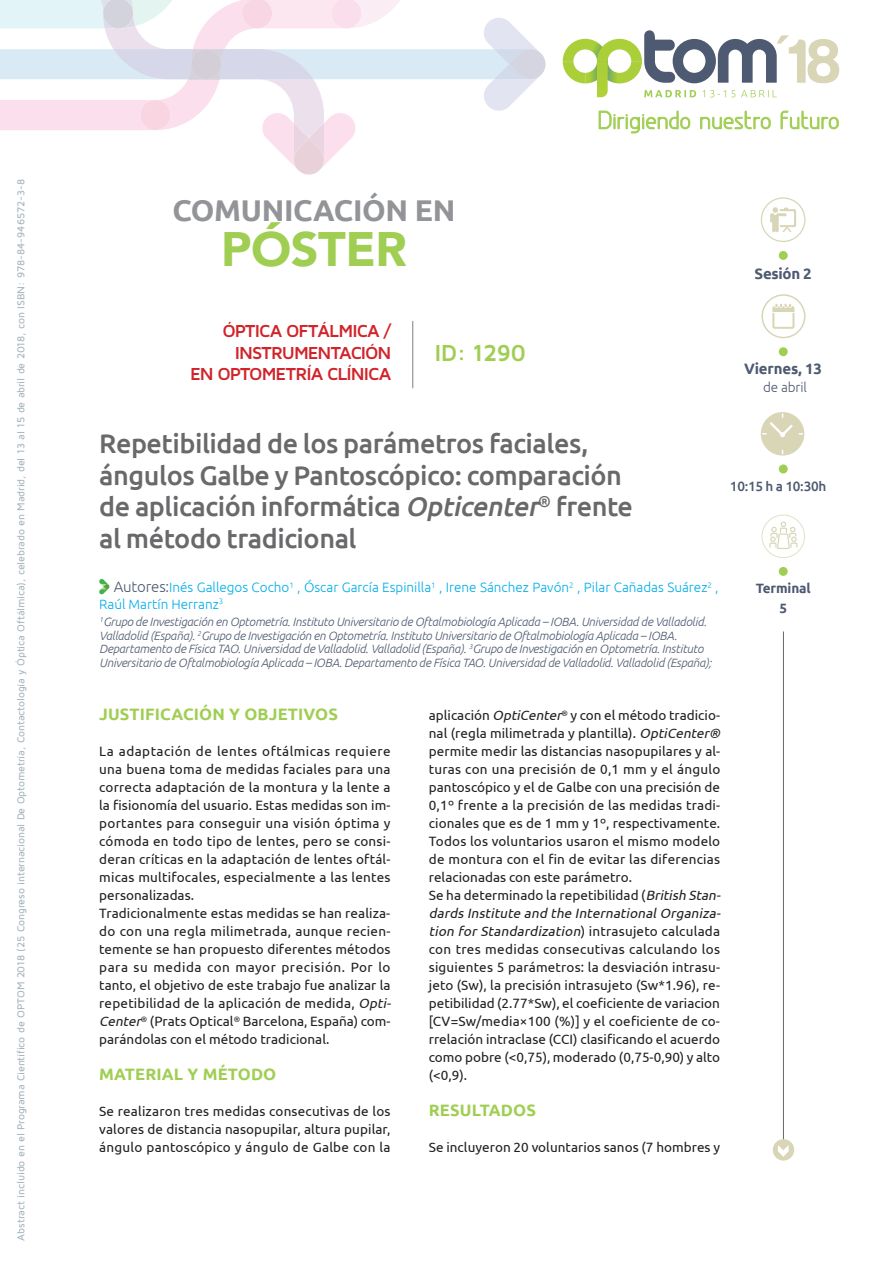
<style>
.page{position:relative;width:893px;height:1263px;background:#fff}
.page>*{position:absolute;margin:0;border:0;box-sizing:border-box;transform-origin:0 0}
.t1{font:900 48.3px "Avenir";letter-spacing:-.01em;color:#a0ce53}
.t2{font:700 30px "Ubuntu";letter-spacing:-.01em;color:#929497}
.t3{font:500 27px/31.5px "Ubuntu";letter-spacing:-.015em;color:#69696c}
.t4{font:700 24px "Maven Pro";letter-spacing:-.03em;color:#a0ce53}
.t5{font:23.4px "Greyscale Basic";color:#a0ce53}
.t6{font:700 18px/21.6px "Maven Pro";letter-spacing:-.05em;color:#d1232a;text-align:right}
.t7{font:700 16.5px "Ubuntu";letter-spacing:.01em;color:#a0ce53}
.t8{font:700 15px "Ubuntu";color:#4e5a71}
.t9{font:13.5px/18px "Ubuntu";letter-spacing:.01em;color:#231f20}
.t10{font:300 13.5px/16.5px "Ubuntu";color:#00aee8}
.t11{font:500 13.5px "Ubuntu";letter-spacing:-.015em;color:#4e5a71}
.t12{font:700 13.5px/19.5px "Ubuntu";color:#4e5a71;text-align:center}
.t13{font:300 13.5px "Ubuntu";letter-spacing:-.01em;color:#4e5a71}
.t14{font:italic 300 12px/13.5px "Ubuntu";letter-spacing:-.015em;color:#4e5a71}
.t15{font:500 10.5px "Maven Pro";letter-spacing:-.015em;color:#a5b4be}
.s1{font-style:italic}
.s2{font-size:15px;color:#4e5a71}
</style>
<div class="page">
<svg style="left:563px;top:30px;width:276px;height:67px"></svg>
<svg style="left:599px;top:111px;width:91px;height:22px"></svg>
<svg style="left:700px;top:111px;width:71px;height:18px"></svg>
<svg style="left:781px;top:111px;width:58px;height:18px"></svg>
<svg style="left:0;top:0;width:545px;height:175px"></svg>
<div style="left:773px;top:1139px;width:21px;height:21px;background:#d9d6b7;border-radius:50%"></div>
<svg style="left:778px;top:1145px;width:11px;height:12px"></svg>
<div style="left:761px;top:294px;width:44px;height:44px;border:2px solid #d9d6b7;border-radius:50%"></div>
<div style="left:779px;top:347px;width:9px;height:9px;background:#a0ce53;border-radius:50%"></div>
<div style="left:779px;top:251px;width:9px;height:9px;background:#a0ce53;border-radius:50%"></div>
<svg style="left:772px;top:304px;width:22px;height:25px"></svg>
<div style="left:779px;top:567px;width:9px;height:9px;background:#a0ce53;border-radius:50%"></div>
<div style="left:762px;top:515px;width:43px;height:43px;border:1px solid #dfe2c7;border-radius:50%"></div>
<svg style="left:769px;top:521px;width:28px;height:28px"></svg>
<div style="left:779px;top:464px;width:9px;height:9px;background:#a0ce53;border-radius:50%"></div>
<svg style="left:761px;top:412px;width:43px;height:44px"></svg>
<hr style="left:783px;top:631px;width:1px;height:508px;background:#69696c">
<svg style="left:761px;top:197px;width:44px;height:45px"></svg>
<hr style="left:412px;top:321px;width:1px;height:67px;background:#7a8086">
<svg style="left:99px;top:579px;width:10px;height:15px"></svg>
<p class="t15" style="left:14px;top:1240px;width:1063px;rotate:-90deg">Abstract incluido en el Programa Científico de OPTOM 2018 (25 Congreso internacional De Optometría, Contactología y Óptica Oftálmica), celebrado en Madrid, del 13 al 15 de abril de 2018, con ISBN: 978-84-946572-3-8</p>
<h2 class="t2" style="left:172px;top:192px;width:262px">COMUNICACIÓN EN</h2>
<h1 class="t1" style="left:221px;top:208px;width:187px">PÓSTER</h1>
<h3 class="t6" style="left:190px;top:319px;width:203px">ÓPTI CA OFTÁLMI CA /<br>INSTRUMENTACIÓN<br>EN OPTOMETRÍA CLÍNICA</h3>
<h3 class="t4" style="left:434px;top:338px;width:93px">ID: 1290</h3>
<h3 class="t5" style="left:597px;top:106px;width:244px">Dirigiendo nuestro futuro</h3>
<p class="t8" style="left:755px;top:264px;width:59px">SESIÓN 2</p>
<p class="t8" style="left:744px;top:360px;width:79px">VIERNES, 13</p>
<p class="t13" style="left:763px;top:379px;width:45px">de abril</p>
<h3 class="t3" style="left:99px;top:427px;width:535px">Repetibilidad de los parámetros faciales, ángulos Galbe y Pantoscópico: comparación de aplicación informática <span class="s1">Opticenter</span><sup>®</sup> frente al método tradicional</h3>
<p class="t10" style="left:99px;top:579px;width:621px;text-indent:15px"><span class="s2">Autores:</span>Inés Gallegos Cocho<sup>1</sup> , Óscar García Espinilla<sup>1</sup> , Irene Sánchez Pavón<sup>2</sup> , Pilar Cañadas Suárez<sup>2</sup> ,<br>Raúl Martín Herranz<sup>3</sup></p>
<p class="t14" style="left:99px;top:615px;width:614px"><sup>1</sup>Grupo de Investigación en Optometría. Instituto Universitario de Oftalmobiología Aplicada – IOBA. Universidad de Valladolid.<br>Valladolid (España). <sup>2</sup>Grupo de Investigación en Optometría. Instituto Universitario de Oftalmobiología Aplicada – IOBA.<br>Departamento de Física TAO. Universidad de Valladolid. Valladolid (España). <sup>3</sup>Grupo de Investigación en Optometría. Instituto Universitario de Oftalmobiología Aplicada – IOBA. Departamento de Física TAO. Universidad de Valladolid. Valladolid (España);</p>
<p class="t7" style="left:99px;top:704px;width:240px">JUSTIFICACIÓN Y OBJETIVOS</p>
<p class="t9" style="left:99px;top:742px;width:296px">La adaptación de lentes oftálmicas requiere una buena toma de medidas faciales para una correcta adaptación de la montura y la lente a la fisionomía del usuario. Estas medidas son im&shy;portantes para conseguir una visión óptima y cómoda en todo tipo de lentes, pero se consi&shy;deran críticas en la adaptación de lentes oftál&shy;micas multifocales, especialmente a las lentes personalizadas.<br>Tradicionalmente estas medidas se han realiza&shy;do con una regla milimetrada, aunque recien&shy;temente se han propuesto diferentes métodos para su medida con mayor precisión. Por lo tanto, el objetivo de este trabajo fue analizar la repetibilidad de la aplicación de medida, <span class="s1">Opti-Center</span><sup>®</sup> (Prats Optical<sup>®</sup> Barcelona, España) com&shy;parándolas con el método tradicional.</p>
<p class="t7" style="left:99px;top:1064px;width:179px">MATERIAL Y MÉTODO</p>
<p class="t9" style="left:99px;top:1102px;width:293px;text-align:justify">Se realizaron tres medidas consecutivas de los valores de distancia nasopupilar, altura pupilar, ángulo pantoscópico y ángulo de Galbe con la</p>
<p class="t9" style="left:429px;top:706px;width:296px">aplicación <span class="s1">OptiCenter</span><sup>®</sup> y con el método tradicio&shy;nal (regla milimetrada y plantilla). <span class="s1">OptiCenter® </span>permite medir las distancias nasopupilares y al&shy;turas con una precisión de 0,1 mm y el ángulo pantoscópico y el de Galbe con una precisión de 0,1º frente a la precisión de las medidas tradi&shy;cionales que es de 1 mm y 1º, respectivamente.<br>Todos los voluntarios usaron el mismo modelo de montura con el fin de evitar las diferencias relacionadas con este parámetro.<br>Se ha determinado la repetibilidad (<span class="s1">British Stan&shy;dards Institute and the InternationalOrganiza&shy;tion for Standardization</span>) i n t ra s uj e to ca lc u la d a con tres medidas consecutivas calculando los siguientes 5 parámetros: la desviación intrasu&shy;jeto (Sw), la precisión intrasujeto (Sw*1.96), re&shy;petibilidad (2.77*Sw), el coeficiente de variacion [CV=Sw/media×100 (%)] y el coeficiente de co&shy;rrelación intraclase (CCI) clasificando el acuerdo como pobre (&lt;0,75), moderado (0,75-0,90) y alto (&lt;0,9).</p>
<p class="t7" style="left:429px;top:1100px;width:109px">RESULTADOS</p>
<p class="t9" style="left:429px;top:1138px;width:293px">Se incluyeron 20 voluntarios sanos (7 hombres y</p>
<p class="t11" style="left:730px;top:478px;width:98px">10:15 h a 10:30h</p>
<p class="t12" style="left:756px;top:578px;width:57px">TERMINAL<br>5</p>
</div>
